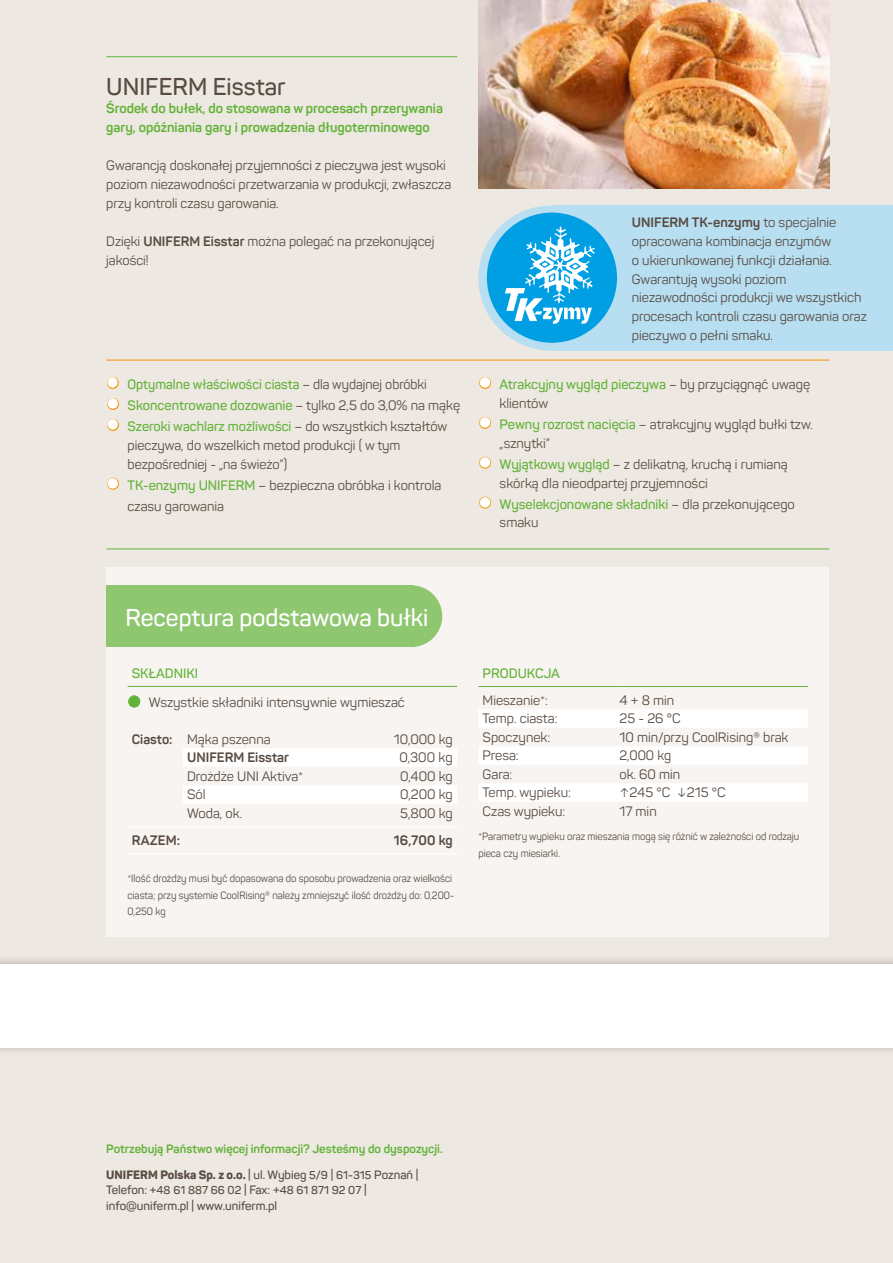
<style>
.page{position:relative;width:893px;height:1263px;background:#ede8e1}
.page>*{position:absolute;margin:0;border:0;box-sizing:border-box;transform-origin:0 0}
.t1{font:600 24px "Panton";color:#fff}
.t2{font:600 24px "Panton";color:#584b42}
.t3{font:13.5px/18.9px "Panton";color:#584b42}
.t4{font:600 13.5px/21px "Panton";color:#63b339}
.t5{font:700 13.5px/18.9px "Panton";color:#63b339}
.t6{font:700 13.5px "Panton";color:#584b42}
.t7{font:700 12px "Panton";color:#63b339}
.t8{font:800 12px "Panton";color:#584b42}
.t9{font:600 12px "Panton";color:#584b42}
.t10{font:600 11.25px "Panton";color:#584b42}
.t11{font:10.5px/16.5px "Panton";color:#584b42;scale:.94 1}
.s1{font-weight:700}
.s2{font-weight:400;color:#584b42}
.s3{font-weight:600;color:#63b339}
.s4{font-weight:600}
.s5{font-weight:600;font-size:11.25px}
.s6{font-size:12px}
</style>
<div class="page">
<hr style="left:106px;top:56px;width:351px;height:1px;background:#63b339">
<img style="left:478px;top:0;width:351px;height:189px">
<hr style="left:106px;top:549px;width:723px;height:1px;background:#63b339">
<div style="left:551px;top:206px;width:342px;height:145px;background:#b7def1"></div>
<svg style="left:478px;top:206px;width:145px;height:144px;fill:#b7def1"></svg>
<hr style="left:106px;top:360px;width:723px;height:1px;background:#f39100">
<div style="left:0;top:955px;width:893px;height:101px;background:#000;opacity:.25"></div>
<div style="left:0;top:964px;width:893px;height:83px;background:#fff"></div>
<div style="left:106px;top:567px;width:723px;height:370px;background:#f7f4f1"></div>
<div style="left:106px;top:585px;width:306px;height:62px;background:#8fc670"></div>
<div style="left:380px;top:585px;width:62px;height:62px;background:#8fc670;border-radius:50%"></div>
<hr style="left:128px;top:686px;width:329px;height:1px;background:#63b339">
<svg style="left:183px;top:749px;width:274px;height:55px"></svg>
<hr style="left:128px;top:826px;width:55px;height:1px;background:#fff">
<hr style="left:183px;top:826px;width:143px;height:1px;background:#fff">
<hr style="left:326px;top:826px;width:131px;height:1px;background:#fff">
<hr style="left:128px;top:853px;width:55px;height:1px;background:#fff">
<hr style="left:183px;top:853px;width:143px;height:1px;background:#fff">
<hr style="left:326px;top:853px;width:131px;height:1px;background:#fff">
<div style="left:129px;top:696px;width:11px;height:11px;background:#69b540;border-radius:50%"></div>
<div style="left:128px;top:696px;width:12px;height:11px;border:1px solid #63b339;border-radius:50%"></div>
<svg style="left:479px;top:710px;width:329px;height:91px"></svg>
<hr style="left:478px;top:686px;width:141px;height:1px;background:#63b339">
<hr style="left:619px;top:686px;width:189px;height:1px;background:#63b339">
<div style="left:487px;top:213px;width:130px;height:130px;background:#009ee3;border-radius:50%"></div>
<svg style="left:505px;top:226px;width:90px;height:98px"></svg>
<svg style="left:129px;top:696px;width:10px;height:10px"></svg>
<h1 class="t2" style="left:106px;top:71px;width:181px">UNIFERM Eisstar</h1>
<p class="t5" style="left:106px;top:99px;width:338px">Środek do bułek, do stosowana w procesach przerywania gary, opóźniania gary i prowadzenia długoterminowego</p>
<p class="t3" style="left:106px;top:156px;width:346px">Gwarancją doskonałej przyjemności z pieczywa jest wysoki poziom niezawodności przetwarzania w produkcji, zwłaszcza przy kontroli czasu garowania.</p>
<p class="t3" style="left:106px;top:231px;width:330px">Dzięki <span class="s1">UNIFERM Eisstar</span> można polegać na przekonującej jakości!</p>
<p class="t4" style="left:128px;top:373px;width:334px">Optymalne właściwości ciasta <span class="s2">– dla wydajnej obróbki<br></span>Skoncentrowane dozowanie <span class="s2">– tylko 2,5 do 3,0% na mąkę<br></span>Szeroki wachlarz możliwości <span class="s2">– do wszystkich kształtów</span></p>
<p class="t3" style="left:128px;top:435px;width:274px">pieczywa, do wszelkich metod produkcji ( w tym bezpośredniej - „na świeżo”)</p>
<p class="t3" style="left:128px;top:474px;width:315px;line-height:21px"><span class="s3">TK-enzymy UNIFERM</span> – bezpieczna obróbka i kontrola czasu garowania</p>
<p class="t3" style="left:632px;top:213px;width:237px"><span class="s1">UNIFERM TK-enzymy</span> to specjalnie opracowana kombinacja enzymów<br>o ukierunkowanej funkcji działania.<br>Gwarantują wysoki poziom niezawodności produkcji we wszystkich procesach kontroli czasu garowania oraz pieczywo o pełni smaku.</p>
<p class="t3" style="left:500px;top:375px;width:312px"><span class="s3">Atrakcyjny wygląd pieczywa</span> – by przyciągnąć uwagę klientów</p>
<p class="t3" style="left:500px;top:414px;width:315px"><span class="s3">Pewny rozrost nacięcia</span> – atrakcyjny wygląd bułki tzw. „sznytki”</p>
<p class="t3" style="left:500px;top:454px;width:290px"><span class="s3">Wyjątkowy wygląd</span> – z delikatną, kruchą i rumianą skórką dla nieodpartej przyjemności</p>
<p class="t4" style="left:500px;top:494px;width:297px;line-height:18.9px">Wyselekcjonowane składniki <span class="s2">– dla przekonującego smaku</span></p>
<h1 class="t1" style="left:125px;top:603px;width:304px">Receptura podstawowa bułki</h1>
<p class="t4" style="left:132px;top:662px;width:68px">SKŁADNIKI</p>
<p class="t3" style="left:149px;top:693px;width:258px">Wszystkie składniki intensywnie wymieszać</p>
<p class="t3" style="left:132px;top:730px;width:140px"><span class="s1">Ciasto:</span> Mąka pszenna</p>
<p class="t3" style="left:394px;top:730px;width:61px">10,000 kg</p>
<p class="t6" style="left:187px;top:749px;width:103px">UNIFERM Eisstar</p>
<p class="t3" style="left:400px;top:748px;width:55px">0,300 kg</p>
<p class="t3" style="left:187px;top:767px;width:118px">Drożdże UNI Aktiva*</p>
<p class="t3" style="left:400px;top:767px;width:54px">0,400 kg</p>
<p class="t3" style="left:187px;top:785px;width:20px">Sól</p>
<p class="t3" style="left:400px;top:785px;width:54px">0,200 kg</p>
<p class="t3" style="left:187px;top:804px;width:57px">Woda, ok.</p>
<p class="t3" style="left:400px;top:804px;width:54px">5,800 kg</p>
<p class="t6" style="left:132px;top:832px;width:50px">RAZEM:</p>
<p class="t6" style="left:394px;top:832px;width:61px">16,700 kg</p>
<p class="t11" style="left:128px;top:870px;width:349px">*Ilość drożdży musi być dopasowana do sposobu prowadzenia oraz wielkości ciasta; przy systemie CoolRising® należy zmniejszyć ilość drożdży do: 0,200-<br>0,250 kg</p>
<p class="t6" style="left:130px;top:881px;width:50px">Topping:</p>
<p class="t3" style="left:203px;top:880px;width:123px">Sonnenblumenkerne</p>
<p class="t3" style="left:398px;top:880px;width:54px">0,600 kg</p>
<p class="t4" style="left:483px;top:663px;width:79px">PRODUKCJA</p>
<p class="t3" style="left:483px;top:691px;width:67px">Mieszanie*:</p>
<p class="t3" style="left:619px;top:691px;width:56px">4 + 8 min</p>
<p class="t3" style="left:483px;top:709px;width:76px">Temp. ciasta:</p>
<p class="t3" style="left:619px;top:709px;width:63px">25 - 26 °C</p>
<p class="t3" style="left:483px;top:728px;width:69px">Spoczynek:</p>
<p class="t3" style="left:619px;top:728px;width:171px">10 min/przy CoolRising® brak</p>
<p class="t3" style="left:483px;top:746px;width:38px">Presa:</p>
<p class="t3" style="left:619px;top:746px;width:53px">2,000 kg</p>
<p class="t3" style="left:483px;top:765px;width:31px">Gara:</p>
<p class="t3" style="left:619px;top:765px;width:62px">ok. 60 min</p>
<p class="t3" style="left:483px;top:783px;width:90px">Temp. wypieku:</p>
<p class="t3" style="left:619px;top:783px;width:108px">↑245 °C ↓215 °C</p>
<p class="t3" style="left:483px;top:802px;width:84px">Czas wypieku:</p>
<p class="t3" style="left:619px;top:802px;width:39px">17 min</p>
<p class="t11" style="left:478px;top:828px;width:343px">*Parametry wypieku oraz mieszania mogą się różnić w zależności od rodzaju pieca czy miesiarki.</p>
<p class="t7" style="left:106px;top:1141px;width:338px">Potrzebują Państwo więcej informacji? Jesteśmy do dyspozycji.</p>
<p class="t8" style="left:106px;top:1167px;width:314px">UNIFERM Polska Sp. z o.o. <span class="s4">| ul. Wybieg</span> <span class="s5">5</span><span class="s4">/</span><span class="s5">9</span> <span class="s4">|</span> <span class="s5">61</span><span class="s4">-</span><span class="s5">315</span> <span class="s4">Poznań |</span></p>
<p class="t10" style="left:106px;top:1183px;width:262px"><span class="s6">Telefon: +</span>48 61 887 66 02 <span class="s6">| Fax: +</span>48 61 871 92 07 <span class="s6">|</span></p>
<p class="t9" style="left:106px;top:1198px;width:172px">info@uniferm.pl | www.uniferm.pl</p>
</div>
